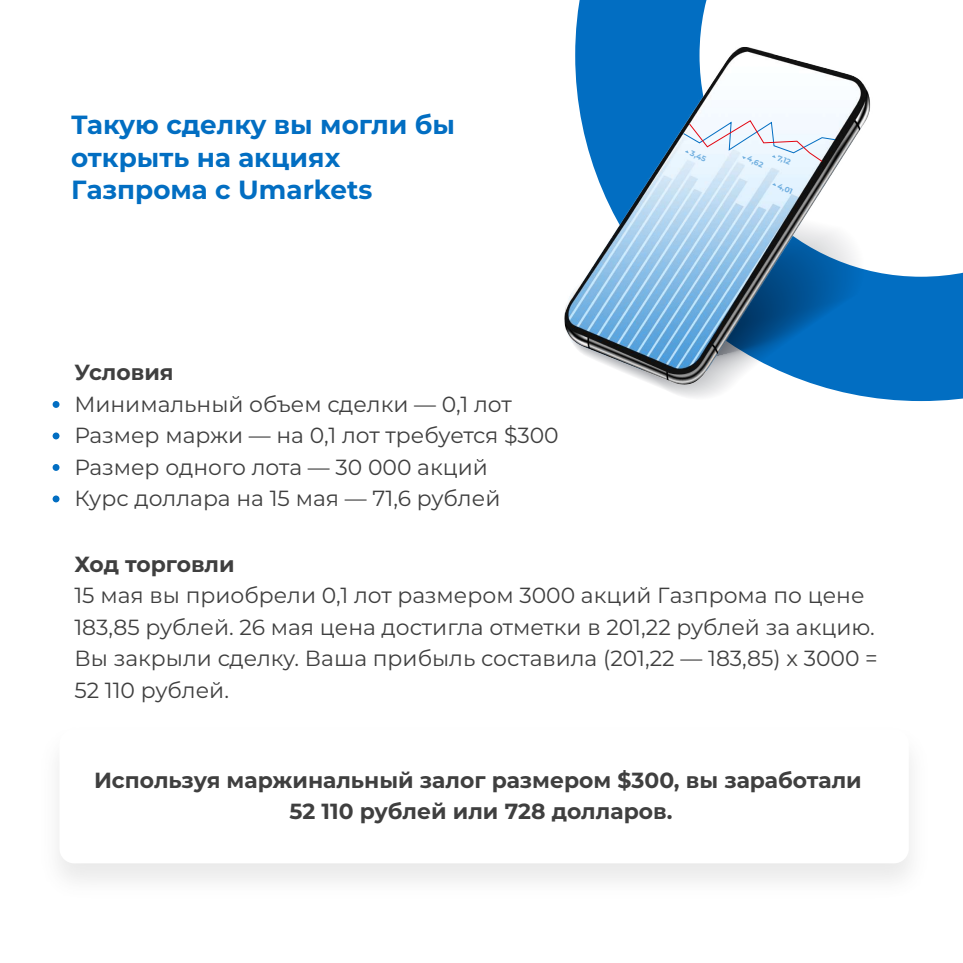
<style>
.page{position:relative;width:963px;height:963px;background:#fff}
.page>*{position:absolute;margin:0;border:0;box-sizing:border-box;transform-origin:0 0}
.t1{font:700 26.25px/32.4px "Montserrat";color:#026ec2}
.t2{font:21.88px/31.5px "Montserrat";color:#3f3f3f}
.t3{font:700 21.88px/31.5px "Montserrat";color:#3f3f3f;text-align:center}
.t4{font:700 7.7px "Montserrat";color:#026ec2}
</style>
<div class="page">
<div style="left:53px;top:401px;width:6px;height:7px;background:#026ec2;border-radius:50%"></div>
<div style="left:53px;top:432px;width:6px;height:7px;background:#026ec2;border-radius:50%"></div>
<div style="left:53px;top:464px;width:6px;height:7px;background:#026ec2;border-radius:50%"></div>
<div style="left:53px;top:495px;width:6px;height:7px;background:#026ec2;border-radius:50%"></div>
<div style="left:864px;top:273px;width:98px;height:128px;background:#026ec2"></div>
<img style="left:564px;top:0;width:319px;height:391px">
<svg style="left:682px;top:120px;width:154px;height:42px"></svg>
<p class="t1" style="left:71px;top:107px;width:385px">Такую сделку вы могли бы открыть на акциях<br>Газпрома с Umarkets</p>
<p class="t3" style="left:74px;top:356px;width:101px">Условия</p>
<p class="t2" style="left:74px;top:387px;width:486px">Минимальный объем сделки — 0,1 лот Размер маржи — на 0,1 лот требуется $300<br>Размер одного лота — 30 000 акций<br>Курс доллара на 15 мая — 71,6 рублей</p>
<p class="t4" style="left:693px;top:147px;width:18px;rotate:24deg">3,45</p>
<p class="t4" style="left:750px;top:153px;width:18px;rotate:24deg">4,62</p>
<p class="t4" style="left:780px;top:152px;width:15px;rotate:24deg">7,12</p>
<p class="t4" style="left:780px;top:180px;width:17px;rotate:24deg">4,01</p>
<p class="t3" style="left:74px;top:547px;width:162px">Ход торговли</p>
<p class="t2" style="left:74px;top:579px;width:805px">15 мая вы приобрели 0,1 лот размером 3000 акций Газпрома по цене 183,85 рублей. 26 мая цена достигла отметки в 201,22 рублей за акцию.<br>Вы закрыли сделку. Ваша прибыль составила (201,22 — 183,85) х 3000 = 52 110 рублей.</p>
<p class="t3" style="left:94px;top:763px;width:769px">Используя маржинальный залог размером $300, вы заработали<br>52 110 рублей или 728 долларов.</p>
</div>
